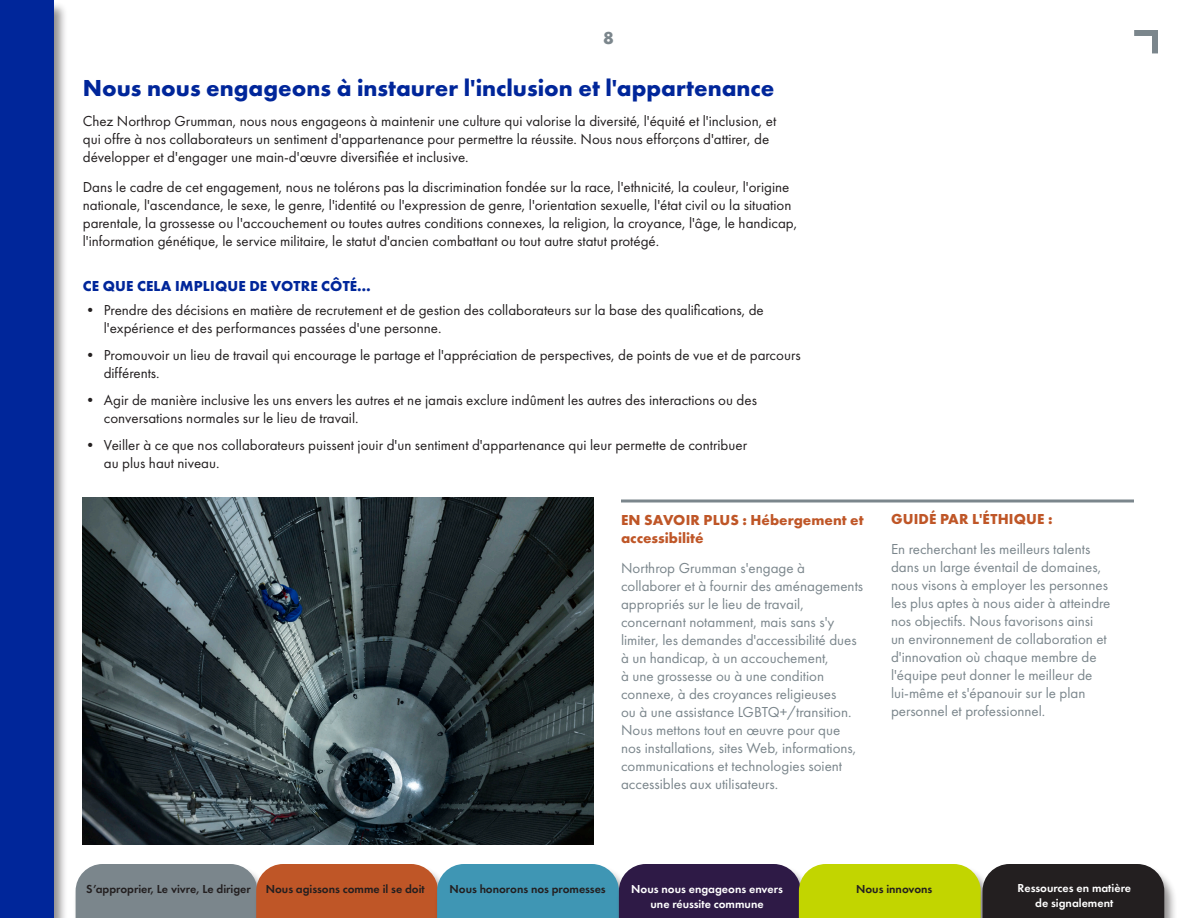
<style>
.page{position:relative;width:1188px;height:918px;background:#fff}
.page>*{position:absolute;margin:0;border:0;box-sizing:border-box;transform-origin:0 0}
.A_head{font:700 24px "Futura PT";color:#00269a}
.t1{font:700 18px "Futura PT";color:#7b868c}
.body_text{font:15px/18px "Futura PT";color:#231f20}
.side_body_text{font:15px/18px "Futura PT";color:#7b868c}
.side_head_orange{font:700 15px/18px "Futura PT";color:#bf5627}
.B_head_caps_blue{font:700 15px "Futura PT";letter-spacing:.01em;color:#00269a}
.t2{font:600 12px "Futura PT";color:#231f20}
.t3{font:600 12px/15px "Futura PT";color:#fff;text-align:center}
</style>
<div class="page">
<div style="left:0;top:1px;width:68px;height:917px;background:#231f20;opacity:.5"></div>
<div style="left:0;top:0;width:54px;height:918px;background:#00269a"></div>
<svg style="left:1134px;top:30px;width:24px;height:23px"></svg>
<div style="left:980px;top:865px;width:198px;height:53px;background:#231f20;opacity:.5"></div>
<svg style="left:76px;top:864px;width:1088px;height:54px;background:#716f52"></svg>
<hr style="left:621px;top:500px;width:270px;height:2px;background:#7b868c">
<hr style="left:891px;top:500px;width:243px;height:2px;background:#7b868c">
<img style="left:83px;top:498px;width:511px;height:346px">
<p class="t1" style="left:603px;top:26px;width:12px">8</p>
<p class="A_head" style="left:83px;top:72px;width:693px">Nous nous engageons à instaurer l'inclusion et l'appartenance</p>
<p class="body_text" style="left:83px;top:112px;width:695px">Chez Northrop Grumman, nous nous engageons à maintenir une culture qui valorise la diversité, l'équité et l'inclusion, et qui offre à nos collaborateurs un sentiment d'appartenance pour permettre la réussite. Nous nous efforçons d'attirer, de développer et d'engager une main-d'œuvre diversifiée et inclusive.</p>
<p class="body_text" style="left:83px;top:178px;width:716px">Dans le cadre de cet engagement, nous ne tolérons pas la discrimination fondée sur la race, l'ethnicité, la couleur, l'origine nationale, l'ascendance, le sexe, le genre, l'identité ou l'expression de genre, l'orientation sexuelle, l'état civil ou la situation parentale, la grossesse ou l'accouchement ou toutes autres conditions connexes, la religion, la croyance, l'âge, le handicap, l'information génétique, le service militaire, le statut d'ancien combattant ou tout autre statut protégé.</p>
<p class="B_head_caps_blue" style="left:83px;top:276px;width:290px">CE QUE CELA IMPLIQUE DE VOTRE CÔTÉ…</p>
<p class="body_text" style="left:104px;top:301px;width:662px;text-indent:-21px">• Prendre des décisions en matière de recrutement et de gestion des collaborateurs sur la base des qualifications, de l'expérience et des performances passées d'une personne.</p>
<p class="body_text" style="left:104px;top:346px;width:698px;text-indent:-21px">• Promouvoir un lieu de travail qui encourage le partage et l'appréciation de perspectives, de points de vue et de parcours différents.</p>
<p class="body_text" style="left:104px;top:391px;width:655px;text-indent:-21px">• Agir de manière inclusive les uns envers les autres et ne jamais exclure indûment les autres des interactions ou des conversations normales sur le lieu de travail.</p>
<p class="body_text" style="left:104px;top:436px;width:645px;text-indent:-21px">• Veiller à ce que nos collaborateurs puissent jouir d'un sentiment d'appartenance qui leur permette de contribuer au plus haut niveau.</p>
<p class="side_head_orange" style="left:621px;top:511px;width:244px">EN SAVOIR PLUS : Hébergement et accessibilité</p>
<p class="side_body_text" style="left:621px;top:559px;width:244px">Northrop Grumman s'engage à collaborer et à fournir des aménagements appropriés sur le lieu de travail, concernant notamment, mais sans s'y limiter, les demandes d'accessibilité dues à un handicap, à un accouchement,<br>à une grossesse ou à une condition connexe, à des croyances religieuses<br>ou à une assistance LGBTQ+/transition.<br>Nous mettons tout en œuvre pour que nos installations, sites Web, informations, communications et technologies soient accessibles aux utilisateurs.</p>
<p class="side_head_orange" style="left:891px;top:509px;width:163px">GUIDÉ PAR L'ÉTHIQUE :</p>
<p class="side_body_text" style="left:891px;top:539px;width:221px">En recherchant les meilleurs talents dans un large éventail de domaines, nous visons à employer les personnes les plus aptes à nous aider à atteindre nos objectifs. Nous favorisons ainsi un environnement de collaboration et d'innovation où chaque membre de l'équipe peut donner le meilleur de lui-même et s'épanouir sur le plan personnel et professionnel.</p>
<p class="t2" style="left:86px;top:882px;width:340px">S’approprier, Le vivre, Le diriger Nous agissons comme il se doit</p>
<p class="t2" style="left:450px;top:882px;width:158px">Nous honorons nos promesses</p>
<p class="t2" style="left:856px;top:882px;width:78px">Nous innovons</p>
<p class="t3" style="left:1018px;top:880px;width:115px">Ressources en matière de signalement</p>
<p class="t3" style="left:631px;top:882px;width:153px">Nous nous engageons envers une réussite commune</p>
</div>
